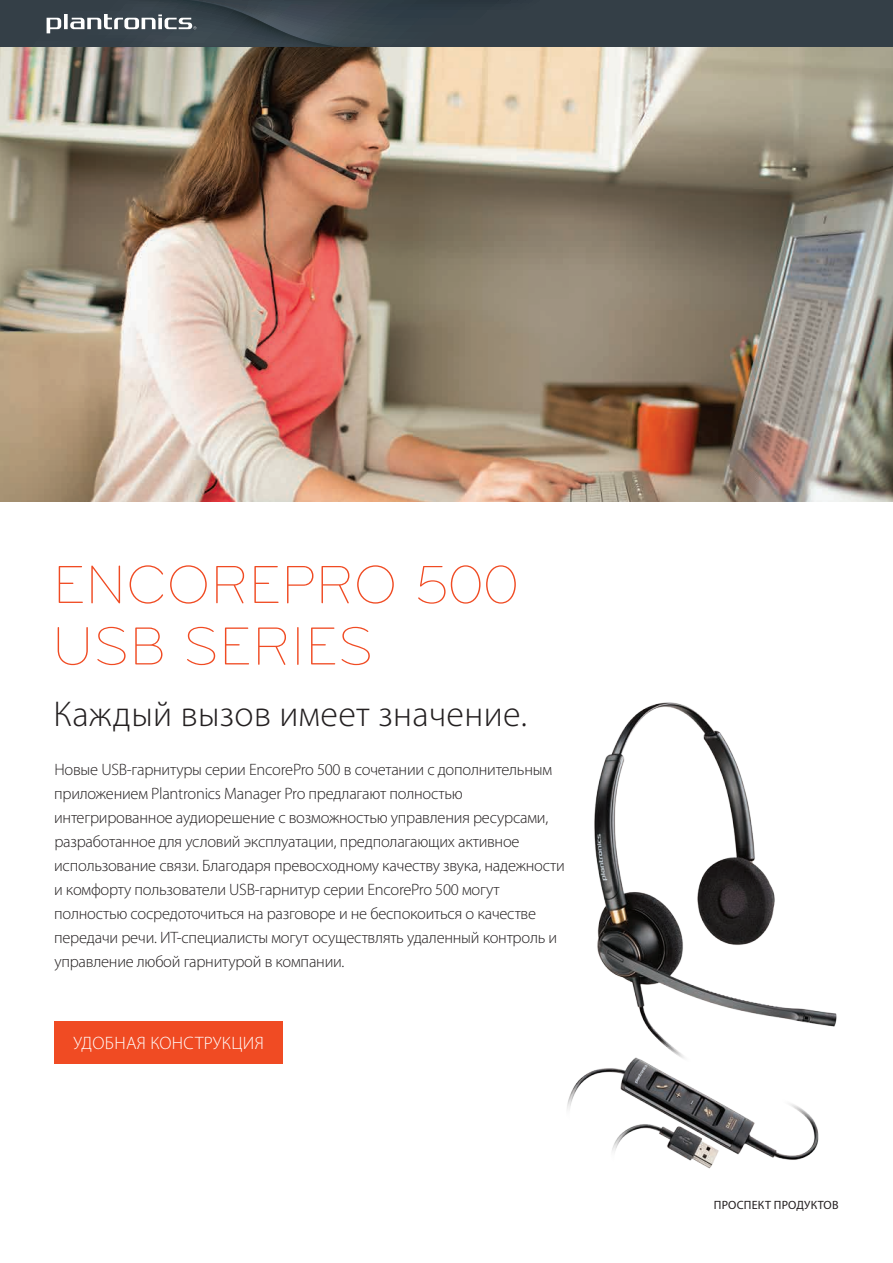
<style>
.page{position:relative;width:893px;height:1263px;background:#fff}
.page>*{position:absolute;margin:0;border:0;box-sizing:border-box;transform-origin:0 0}
.Cover_product_name_o{font:300 55.5px/61.5px "Bryant";color:#f04b23}
.Cover_headline_black{font:300 36px "Myriad Pro";letter-spacing:.01em;color:#231f20}
.t1{font:300 18px "Myriad Pro";letter-spacing:.02em;color:#fff}
.Cover_body_copy{font:300 16.5px/24px "Myriad Pro";letter-spacing:-.015em;color:#231f20}
.t2{font:12px "Myriad Pro";letter-spacing:.02em;color:#231f20}
</style>
<div class="page">
<img style="left:567px;top:702px;width:270px;height:467px">
<img style="left:0;top:47px;width:893px;height:455px">
<svg style="left:0;top:0;width:893px;height:47px;background:#39444c"></svg>
<div style="left:54px;top:1022px;width:229px;height:42px;background:#f04b23"></div>
<p class="Cover_product_name_o" style="left:52px;top:554px;width:469px">ENCOREPRO 500<br>USB SERIES</p>
<p class="Cover_headline_black" style="left:53px;top:692px;width:475px">Каждый вызов имеет значение.</p>
<p class="Cover_body_copy" style="left:54px;top:757px;width:512px">Новые USB-гарнитуры серии EncorePro 500 в сочетании с дополнительным приложением Plantronics Manager Pro предлагают полностью интегрированное аудиорешение с возможностью управления ресурсами, разработанное для условий эксплуатации, предполагающих активное использование связи. Благодаря превосходному качеству звука, надежности и комфорту пользователи USB-гарнитур серии EncorePro 500 могут полностью сосредоточиться на разговоре и не беспокоиться о качестве передачи речи. ИТ-специалисты могут осуществлять удаленный контроль и управление любой гарнитурой в компании.</p>
<p class="t1" style="left:73px;top:1032px;width:192px">УДОБНАЯ КОНСТРУКЦИЯ</p>
<p class="t2" style="left:714px;top:1197px;width:126px">ПРОСПЕКТ ПРОДУКТОВ</p>
</div>
